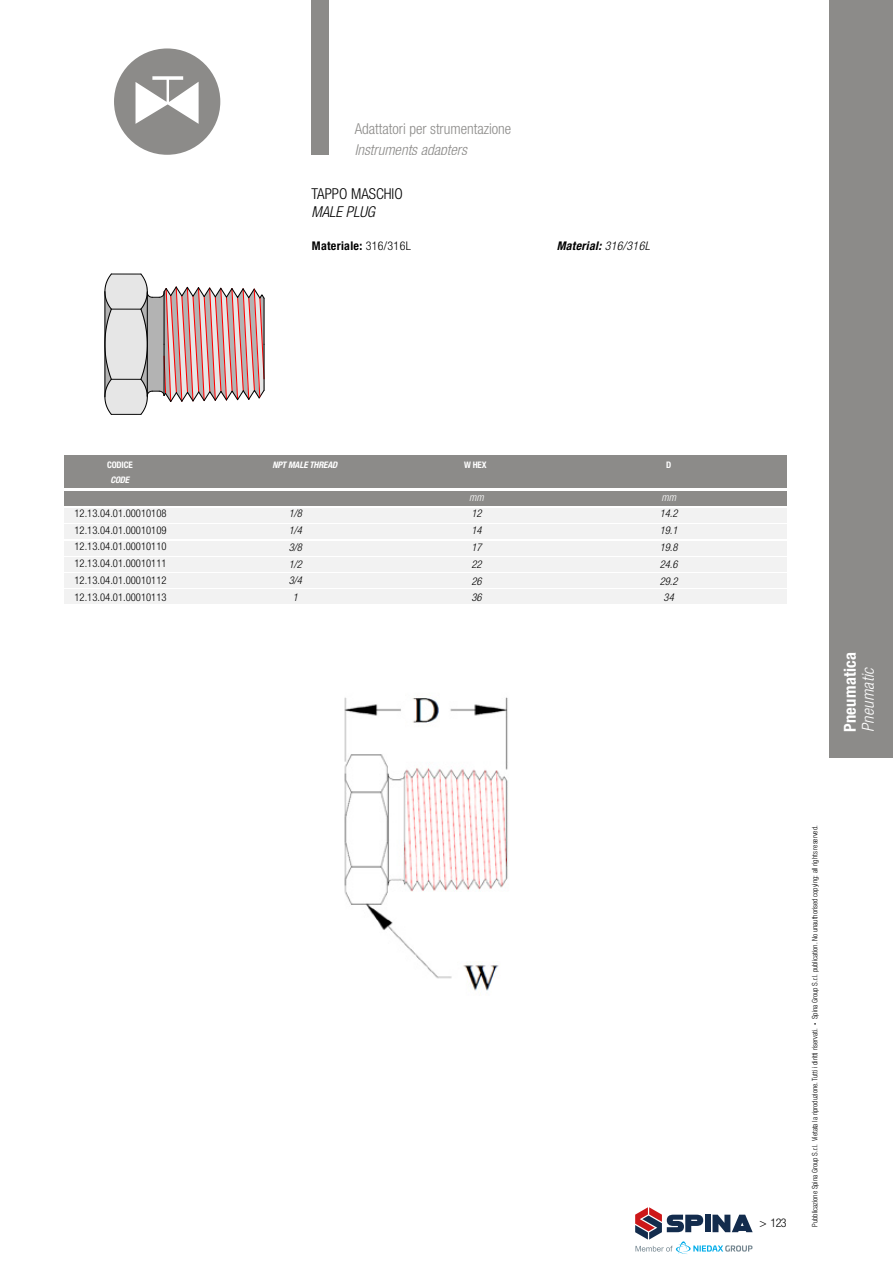
<style>
.page{position:relative;width:893px;height:1263px;background:#fff}
.page>*{position:absolute;margin:0;border:0;box-sizing:border-box;transform-origin:0 0}
.t1{font:700 condensed 16.5px "Helvetica Neue LT Std";letter-spacing:.02em;color:#fff}
.t2{font:italic 300 condensed 16.5px "Helvetica Neue LT Std";color:#fff}
.t3{font:300 condensed 15px "Helvetica Neue LT Std";color:#8c8b89}
.t4{font:italic 300 condensed 15px "Helvetica Neue LT Std";color:#8c8b89}
.t5{font:300 condensed 15px "Helvetica Neue LT Std";color:#000}
.t6{font:italic 300 condensed 15px "Helvetica Neue LT Std";color:#000}
.t7{font:700 condensed 12px "Helvetica Neue LT Std";letter-spacing:.025em;color:#000}
.t8{font:italic 700 condensed 12px "Helvetica Neue LT Std";letter-spacing:.025em;color:#000}
.t9{font:300 condensed 12px "Helvetica Neue LT Std";color:#000}
.t10{font:300 condensed 10.65px/16.8px "Helvetica Neue LT Std";color:#000;text-align:justify}
.t11{font:italic 300 condensed 10.65px/16.8px "Helvetica Neue LT Std";color:#000;text-align:center}
.t12{font:italic 300 condensed 10.65px "Helvetica Neue LT Std";color:#fff}
.t13{font:italic 700 condensed 9px "Helvetica Neue LT Std";letter-spacing:-.02em;color:#fff}
.t14{font:700 condensed 9px "Helvetica Neue LT Std";letter-spacing:-.02em;color:#fff}
.t15{font:300 condensed 7.5px "Helvetica Neue LT Std";letter-spacing:-.005em;color:#000}
.s1{font-weight:300}
.s2{font-size:4.5px}
</style>
<div class="page">
<div style="left:312px;top:0;width:17px;height:155px;background:#8c8b89"></div>
<div style="left:829px;top:0;width:64px;height:758px;background:#8c8b89"></div>
<svg style="left:114px;top:48px;width:106px;height:107px"></svg>
<div style="left:64px;top:557px;width:723px;height:14px;background:#f2f2f2"></div>
<div style="left:64px;top:455px;width:723px;height:33px;background:#8c8b89"></div>
<div style="left:64px;top:508px;width:723px;height:15px;background:#f2f2f2"></div>
<div style="left:64px;top:491px;width:723px;height:14px;background:#8c8b89"></div>
<div style="left:64px;top:525px;width:723px;height:14px;background:#f2f2f2"></div>
<div style="left:64px;top:541px;width:723px;height:14px;background:#f2f2f2"></div>
<div style="left:64px;top:573px;width:723px;height:15px;background:#f2f2f2"></div>
<div style="left:64px;top:590px;width:723px;height:14px;background:#f2f2f2"></div>
<svg style="left:104px;top:274px;width:161px;height:141px"></svg>
<img style="left:344px;top:695px;width:164px;height:296px">
<svg style="left:635px;top:1207px;width:118px;height:47px"></svg>
<h2 class="t3" style="left:355px;top:120px;width:158px">Adattatori per strumentazione</h2>
<h2 class="t4" style="left:355px;top:141px;width:114px">Instruments adapters</h2>
<h2 class="t5" style="left:311px;top:185px;width:93px">TAPPO MASCHIO</h2>
<h2 class="t6" style="left:311px;top:203px;width:65px">MALE PLUG</h2>
<h3 class="t7" style="left:312px;top:239px;width:101px">Materiale: <span class="s1">316/316L</span></h3>
<h3 class="t8" style="left:557px;top:239px;width:95px">Material: <span class="s1">316/316L</span></h3>
<p class="t14" style="left:107px;top:459px;width:27px">CODICE</p>
<p class="t13" style="left:272px;top:459px;width:66px">NPT MALE THREAD</p>
<p class="t14" style="left:464px;top:459px;width:24px">W HEX</p>
<p class="t14" style="left:666px;top:459px;width:7px">D</p>
<p class="t13" style="left:110px;top:474px;width:20px">CODE</p>
<h3 class="t11" style="left:289px;top:505px;width:15px">1/8<br>1/4<br>3/8<br>1/2<br>3/4<br>1</h3>
<h3 class="t12" style="left:469px;top:491px;width:16px">mm</h3>
<h3 class="t11" style="left:471px;top:505px;width:12px;text-align:justify">12<br>14<br>17<br>22<br>26<br>36</h3>
<h3 class="t12" style="left:661px;top:491px;width:16px">mm</h3>
<h3 class="t11" style="left:660px;top:505px;width:19px">14.2<br>19.1<br>19.8<br>24.6<br>29.2<br>34</h3>
<h3 class="t10" style="left:75px;top:504px;width:94px">12.13.04.01.00010108<br>12.13.04.01.00010109<br>12.13.04.01.00010110<br>12.13.04.01.00010111<br>12.13.04.01.00010112<br>12.13.04.01.00010113</h3>
<h1 class="t1" style="left:840px;top:732px;width:82px;rotate:-90deg">Pneumatica</h1>
<h1 class="t2" style="left:858px;top:732px;width:67px;rotate:-90deg">Pneumatic</h1>
<h3 class="t9" style="left:759px;top:1216px;width:29px">&gt; 123</h3>
<p class="t15" style="left:811px;top:1227px;width:403px;rotate:-90deg">Pubblicazione Spina Group S.r.l. Vietata la riproduzione. Tutti i diritti riservati. <span class="s2">•</span> Spina Group S.r.l. publication. No unauthorised copying: all rights reserved.</p>
</div>
